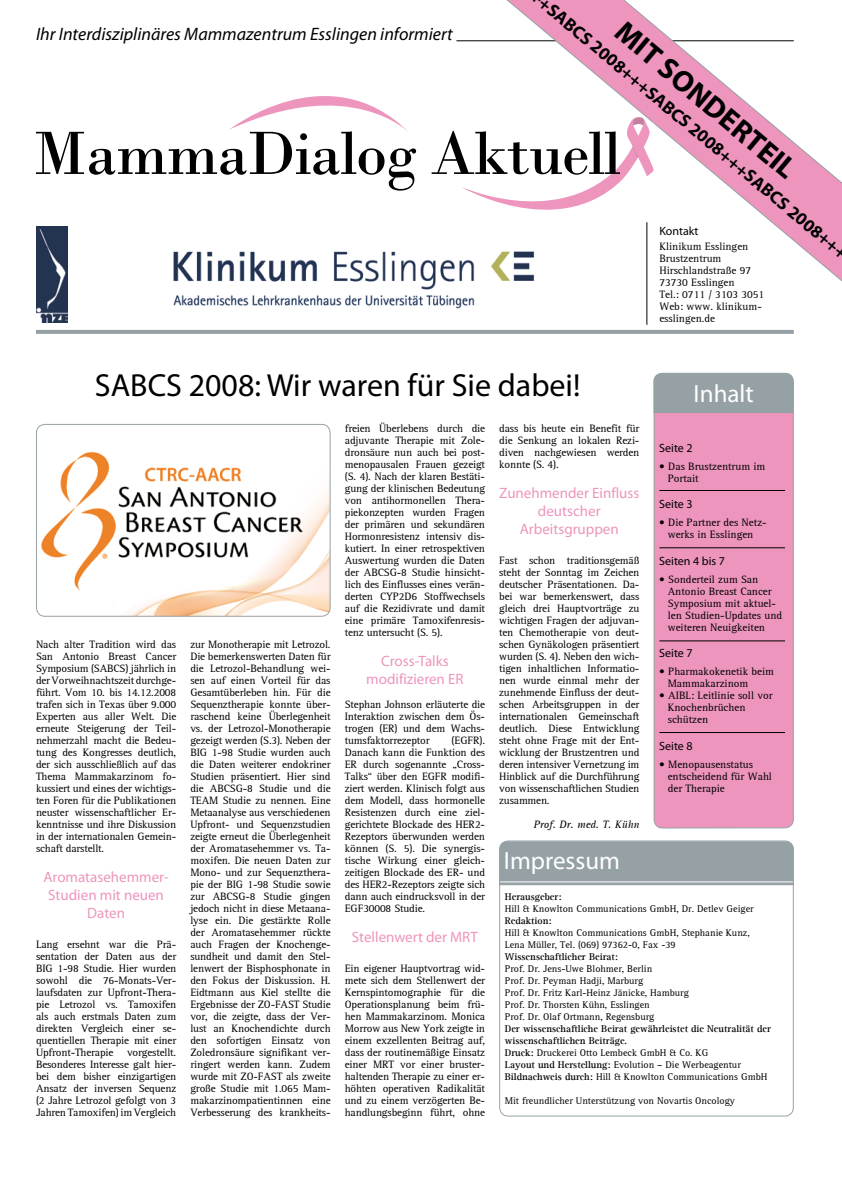
<style>
.page{position:relative;width:842px;height:1191px;background:#fff}
.page>*{position:absolute;margin:0;border:0;box-sizing:border-box;transform-origin:0 0}
.t1{font:32px "Myriad Pro";color:#000}
.t2{font:700 30px "Myriad Pro";color:#000}
.t3{font:25px "Myriad Pro";color:#fff}
.t4{font:italic 18px "Myriad Pro";color:#000}
.t5{font:700 18px "Myriad Pro";color:#000}
.t6{font:15px/18px "Myriad Pro";color:#ed95bd;text-align:center}
.t7{font:12px "Myriad Pro";color:#000}
.t8{font:11px/12px "AT Rotis Serif";letter-spacing:-.015em;color:#000;text-align:justify}
.t9{font:italic 11px "AT Rotis Serif";color:#000}
.t10{font:10px/12px "AT Rotis Serif";color:#000}
.t11{font:700 10px/12px "AT Rotis Serif";color:#000}
.s1{font-weight:400}
</style>
<div class="page">
<div style="left:654px;top:373px;width:139px;height:455px;background:#ed95bd;border-radius:9px"></div>
<div style="left:653px;top:373px;width:141px;height:455px;border:1px solid #96a1a5;border-radius:9px"></div>
<hr style="left:36px;top:330px;width:758px;height:4px;background:#96a1a5">
<svg style="left:36px;top:96px;width:350px;height:79px"></svg>
<svg style="left:386px;top:0;width:456px;height:418px"></svg>
<hr style="left:659px;top:640px;width:126px;height:1px;background:#000">
<hr style="left:659px;top:490px;width:126px;height:1px;background:#000">
<hr style="left:659px;top:547px;width:126px;height:1px;background:#000">
<div style="left:653px;top:373px;width:141px;height:40px;background:#96a1a5"></div>
<hr style="left:659px;top:732px;width:126px;height:1px;background:#000">
<img style="left:37px;top:424px;width:292px;height:192px">
<div style="left:36px;top:424px;width:295px;height:193px;border:1px solid #96a1a5;border-radius:9px"></div>
<div style="left:499px;top:840px;width:295px;height:276px;border:1px solid #96a1a5;border-radius:9px"></div>
<div style="left:499px;top:841px;width:295px;height:44px;background:#96a1a5"></div>
<hr style="left:500px;top:881px;width:293px;height:1px;background:#fff">
<hr style="left:646px;top:222px;width:1px;height:103px;background:#000">
<img style="left:36px;top:227px;width:31px;height:95px">
<img style="left:173px;top:241px;width:368px;height:68px">
<h3 class="t4" style="left:36px;top:23px;width:418px">Ihr Interdisziplinäres Mammazentrum Esslingen informiert</h3>
<h3 class="t5" style="left:549px;top:-9px;width:398px;rotate:40deg">+SABCS 2008+++SABCS 2008+++SABCS 2008+++</h3>
<h2 class="t2" style="left:632px;top:12px;width:227px;rotate:40deg">MIT SONDERTEIL</h2>
<p class="t7" style="left:659px;top:223px;width:41px">Kontakt</p>
<p class="t8" style="left:659px;top:240px;width:106px;text-align:left">Klinikum Esslingen<br>Brustzentrum<br>Hirschlandstraße 97<br>73730 Esslingen<br>Tel.: 0711 / 3103 3051<br>Web: www. klinikum&shy;esslingen.de</p>
<h1 class="t1" style="left:95px;top:365px;width:487px">SABCS 2008: Wir waren für Sie dabei!</h1>
<p class="t8" style="left:345px;top:423px;width:142px">freien Überlebens durch die adjuvante Therapie mit Zole&shy;dronsäure nun auch bei post&shy;menopausalen Frauen gezeigt (S. 4). Nach der klaren Bestäti&shy;gung der klinischen Bedeutung von antihormonellen Thera&shy;piekonzepten wurden Fragen der primären und sekundären Hormonresistenz intensiv dis&shy;kutiert. In einer retrospektiven Auswertung wurden die Daten der ABCSG-8 Studie hinsicht&shy;lich des Einflusses eines verän&shy;derten CYP2D6 Stoffwechsels auf die Rezidivrate und damit eine primäre Tamoxifenresis&shy;tenz untersucht (S. 5).</p>
<h3 class="t6" style="left:366px;top:652px;width:99px">Cross-Talks modifizieren ER</h3>
<p class="t8" style="left:345px;top:699px;width:142px">Stephan Johnson erläuterte die Interaktion zwischen dem Ös&shy;trogen (ER) und dem Wachs&shy;tumsfaktorrezeptor</p>
<h3 class="t3" style="left:694px;top:378px;width:62px">Inhalt</h3>
<p class="t8" style="left:499px;top:423px;width:142px">dass bis heute ein Benefit für die Senkung an lokalen Rezi&shy;diven nachgewiesen werden konnte (S. 4).</p>
<h3 class="t6" style="left:499px;top:484px;width:142px">Zunehmender Einfluss deutscher<br>Arbeitsgruppen</h3>
<p class="t8" style="left:499px;top:555px;width:142px">Fast schon traditionsgemäß steht der Sonntag im Zeichen deutscher Präsentationen. Da&shy;bei war bemerkenswert, dass gleich drei Hauptvorträge zu wichtigen Fragen der adjuvan&shy;ten Chemotherapie von deut&shy;schen Gynäkologen präsentiert wurden (S. 4). Neben den wich&shy;tigen inhaltlichen Informatio&shy;nen wurde einmal mehr der zunehmende Einfluss der deut&shy;schen Arbeitsgruppen in der internationalen Gemeinschaft deutlich. Diese Entwicklung steht ohne Frage mit der Ent&shy;wicklung der Brustzentren und deren intensiver Vernetzung im Hinblick auf die Durchführung von wissenschaftlichen Studien zusammen.</p>
<p class="t9" style="left:533px;top:818px;width:107px">Prof. Dr. med. T. Kühn</p>
<h3 class="t3" style="left:504px;top:845px;width:118px">Impressum</h3>
<p class="t11" style="left:505px;top:891px;width:58px">Herausgeber:</p>
<p class="t10" style="left:505px;top:903px;width:250px">Hill &amp; Knowlton Communications GmbH, Dr. Detlev Geiger</p>
<p class="t11" style="left:505px;top:915px;width:48px">Redaktion:</p>
<p class="t10" style="left:505px;top:927px;width:246px">Hill &amp; Knowlton Communications GmbH, Stephanie Kunz,<br>Lena Müller, Tel. (069) 97362-0, Fax -39</p>
<p class="t11" style="left:505px;top:951px;width:115px">Wissenschaftlicher Beirat:</p>
<p class="t10" style="left:505px;top:963px;width:186px">Prof. Dr. Jens-Uwe Blohmer, Berlin<br>Prof. Dr. Peyman Hadji, Marburg<br>Prof. Dr. Fritz Karl-Heinz Jänicke, Hamburg Prof. Dr. Thorsten Kühn, Esslingen<br>Prof. Dr. Olaf Ortmann, Regensburg</p>
<p class="t11" style="left:505px;top:1023px;width:268px">Der wissenschaftliche Beirat gewährleistet die Neutralität der wissenschaftlichen Beiträge.<br>Druck: <span class="s1">Druckerei Otto Lembeck GmbH &amp; Co. KG<br></span>Layout und Herstellung: <span class="s1">Evolution – Die Werbeagentur </span>Bildnachweis durch: <span class="s1">Hill &amp; Knowlton Communications GmbH</span></p>
<p class="t10" style="left:505px;top:1095px;width:232px">Mit freundlicher Unterstützung von Novartis Oncology</p>
<p class="t7" style="left:659px;top:440px;width:35px">Seite 2</p>
<p class="t8" style="left:668px;top:460px;width:99px;text-indent:-9px">• Das Brustzentrum im<br>Portait</p>
<p class="t7" style="left:659px;top:497px;width:35px">Seite 3</p>
<p class="t8" style="left:659px;top:517px;width:109px;text-align:center">• Die Partner des Netz&shy;werks in Esslingen</p>
<p class="t7" style="left:659px;top:553px;width:67px">Seiten 4 bis 7</p>
<p class="t8" style="left:668px;top:573px;width:116px;text-align:left;text-indent:-9px">• Sonderteil zum San<br>Antonio Breast Cancer<br>Symposium mit aktuel&shy;len Studien-Updates und weiteren Neuigkeiten</p>
<p class="t7" style="left:659px;top:645px;width:35px">Seite 7</p>
<p class="t8" style="left:668px;top:666px;width:108px;text-indent:-9px">• Pharmakokenetik beim<br>Mammakarzinom</p>
<p class="t8" style="left:668px;top:690px;width:106px;text-align:left;text-indent:-9px">• AIBL: Leitlinie soll vor<br>Knochenbrüchen schützen</p>
<p class="t7" style="left:659px;top:738px;width:35px">Seite 8</p>
<p class="t8" style="left:668px;top:758px;width:106px;text-align:left;text-indent:-9px">• Menopausenstatus entscheidend für Wahl der Therapie</p>
<p class="t8" style="left:36px;top:639px;width:142px">Nach alter Tradition wird das San Antonio Breast Cancer Symposium (SABCS) jährlich in der Vorweihnachtszeit durchge&shy;führt. Vom 10. bis 14.12.2008 trafen sich in Texas über 9.000<br>Experten aus aller Welt. Die erneute Steigerung der Teil&shy;nehmerzahl macht die Bedeu&shy;tung des Kongresses deutlich, der sich ausschließlich auf das Thema Mammakarzinom fo&shy;kussiert und eines der wichtigs&shy;ten Foren für die Publikationen neuster wissenschaftlicher Er&shy;kenntnisse und ihre Diskussion in der internationalen Gemein&shy;schaft darstellt.</p>
<h3 class="t6" style="left:43px;top:868px;width:127px">Aromatasehemmer-<br>Studien mit neuen<br>Daten</h3>
<p class="t8" style="left:36px;top:939px;width:142px">Lang ersehnt war die Prä&shy;sentation der Daten aus der BIG 1-98 Studie. Hier wurden sowohl die 76-Monats-Ver&shy;laufsdaten zur Upfront-Thera&shy;pie Letrozol vs. Tamoxifen als auch erstmals Daten zum direkten Vergleich einer se&shy;quentiellen Therapie mit einer Upfront-Therapie vorgestellt.<br>Besonderes Interesse galt hier&shy;bei dem bisher einzigartigen Ansatz der inversen Sequenz (2 Jahre Letrozol gefolgt von 3<br>Jahren Tamoxifen) im Vergleich</p>
<p class="t8" style="left:190px;top:639px;width:142px">zur Monotherapie mit Letrozol.<br>Die bemerkenswerten Daten für die Letrozol-Behandlung wei&shy;sen auf einen Vorteil für das Gesamtüberleben hin. Für die Sequenztherapie konnte über&shy;raschend keine Überlegenheit vs. der Letrozol-Monotherapie gezeigt werden (S.3). Neben der BIG 1-98 Studie wurden auch die Daten weiterer endokriner Studien präsentiert. Hier sind die ABCSG-8 Studie und die TEAM Studie zu nennen. Eine Metaanalyse aus verschiedenen Upfront- und Sequenzstudien zeigte erneut die Überlegenheit der Aromatasehemmer vs. Ta&shy;moxifen. Die neuen Daten zur Mono- und zur Sequenzthera&shy;pie der BIG 1-98 Studie sowie zur ABCSG-8 Studie gingen jedoch nicht in diese Metaana&shy;lyse ein. Die gestärkte Rolle der Aromatasehemmer rückte auch Fragen der Knochenge&shy;sundheit und damit den Stel&shy;lenwert der Bisphosphonate in den Fokus der Diskussion. H.<br>Eidtmann aus Kiel stellte die Ergebnisse der ZO-FAST Studie vor, die zeigte, dass der Ver&shy;lust an Knochendichte durch den sofortigen Einsatz von Zoledronsäure signifikant ver&shy;ringert werden kann. Zudem wurde mit ZO-FAST als zweite große Studie mit 1.065 Mam&shy;makarzinompatientinnen eine Verbesserung des krankheits-</p>
<p class="t8" style="left:345px;top:735px;width:142px;text-indent:107px">(EGFR).<br>Danach kann die Funktion des ER durch sogenannte „Cross-Talks“ über den EGFR modifi&shy;ziert werden. Klinisch folgt aus dem Modell, dass hormonelle Resistenzen durch eine ziel&shy;gerichtete Blockade des HER2- Rezeptors überwunden werden können (S. 5). Die synergis&shy;tische Wirkung einer gleich&shy;zeitigen Blockade des ER- und des HER2-Rezeptors zeigte sich dann auch eindrucksvoll in der EGF30008 Studie.</p>
<h3 class="t6" style="left:352px;top:928px;width:128px">Stellenwert der MRT</h3>
<p class="t8" style="left:345px;top:963px;width:142px">Ein eigener Hauptvortrag wid&shy;mete sich dem Stellenwert der Kernspintomographie für die Operationsplanung beim frü&shy;hen Mammakarzinom. Monica Morrow aus New York zeigte in einem exzellenten Beitrag auf, dass der routinemäßige Einsatz einer MRT vor einer bruster&shy;haltenden Therapie zu einer er&shy;höhten operativen Radikalität und zu einem verzögerten Be&shy;handlungsbeginn führt, ohne</p>
</div>
